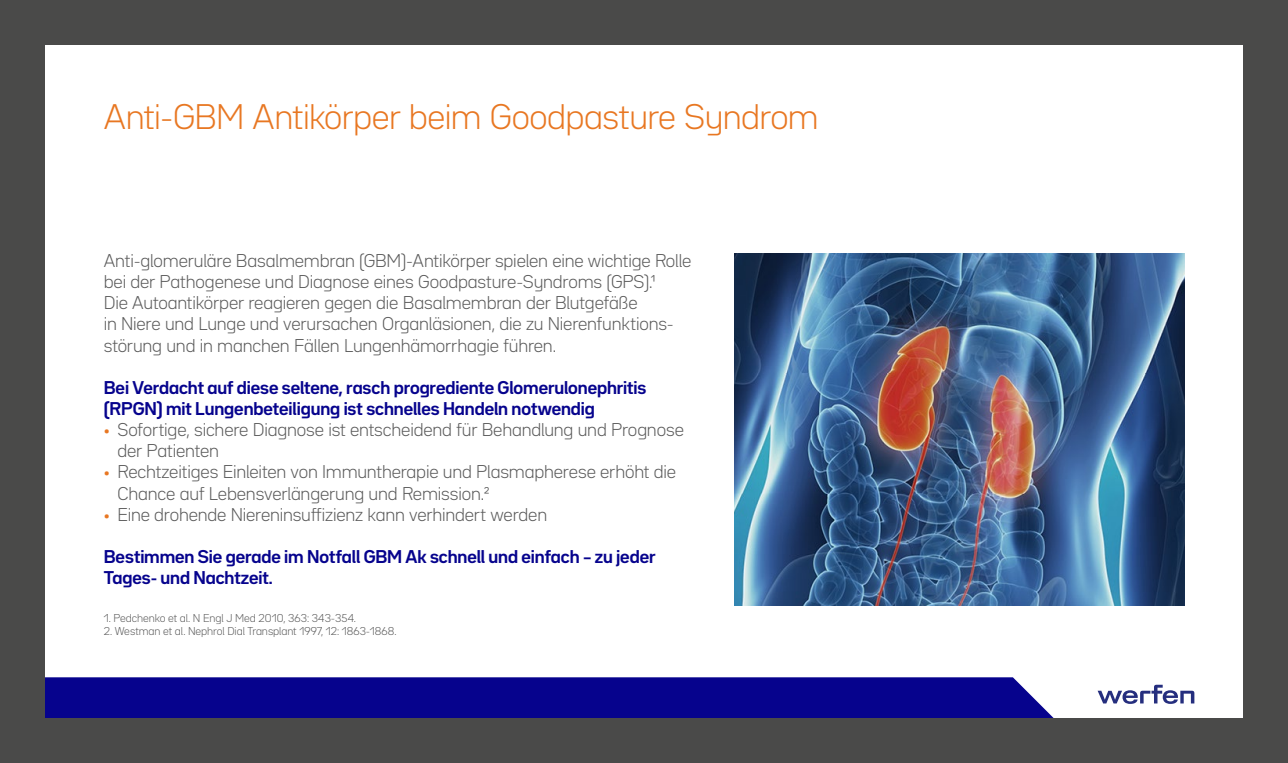
<style>
.page{position:relative;width:1288px;height:763px;background:#fff}
.page>*{position:absolute;margin:0;border:0;box-sizing:border-box;transform-origin:0 0}
.t1{font:300 31.25px "Bw Seido Raw";letter-spacing:-.02em;color:#e87722}
.t2{font:300 16.25px/21.1px "Bw Seido Raw";letter-spacing:-.01em;color:#595959}
.t3{font:700 16.25px/21.1px "Bw Seido Raw";letter-spacing:-.005em;color:#06038d}
.t4{font:300 10px "Bw Seido Raw";letter-spacing:-.01em;color:#595959}
.s1{font-weight:700;color:#e87722}
</style>
<div class="page">
<svg style="left:1097px;top:684px;width:97px;height:19px"></svg>
<div style="left:44px;top:677px;width:1010px;height:41px;background:#06038d"></div>
<img style="left:734px;top:254px;width:450px;height:351px">
<div style="left:0;top:0;width:1288px;height:44px;background:#4a4a49"></div>
<div style="left:0;top:718px;width:1288px;height:44px;background:#4a4a49"></div>
<div style="left:0;top:0;width:44px;height:762px;background:#4a4a49"></div>
<div style="left:1243px;top:0;width:45px;height:762px;background:#4a4a49"></div>
<h1 class="t1" style="left:104px;top:96px;width:716px">Anti-GBM Antikörper beim Goodpasture Syndrom</h1>
<p class="t2" style="left:104px;top:250px;width:589px">Anti-glomeruläre Basalmembran (GBM)-Antikörper spielen eine wichtige Rolle bei der Pathogenese und Diagnose eines Goodpasture-Syndroms (GPS).1<br>Die Autoantikörper reagieren gegen die Basalmembran der Blutgefäße<br>in Niere und Lunge und verursachen Organläsionen, die zu Nierenfunktions&shy;störung und in manchen Fällen Lungenhämorrhagie führen.</p>
<p class="t3" style="left:104px;top:376px;width:544px">Bei Verdacht auf diese seltene, rasch progrediente Glomerulonephritis (RPGN) mit Lungenbeteiligung ist schnelles Handeln notwendig</p>
<p class="t2" style="left:117px;top:419px;width:568px;text-indent:-14px"><span class="s1">•</span> Sofortige, sichere Diagnose ist entscheidend für Behandlung und Prognose der Patienten</p>
<p class="t2" style="left:117px;top:461px;width:560px;text-indent:-14px"><span class="s1">•</span> Rechtzeitiges Einleiten von Immuntherapie und Plasmapherese erhöht die<br>Chance auf Lebensverlängerung und Remission.2</p>
<p class="t2" style="left:104px;top:503px;width:445px"><span class="s1">•</span> Eine drohende Niereninsuffizienz kann verhindert werden</p>
<p class="t3" style="left:104px;top:545px;width:553px">Bestimmen Sie gerade im Notfall GBM Ak schnell und einfach – zu jeder<br>Tages- und Nachtzeit.</p>
<p class="t4" style="left:104px;top:611px;width:254px">1. Pedchenko et al. N Engl J Med 2010, 363: 343-354.</p>
<p class="t4" style="left:104px;top:624px;width:294px">2. Westman et al. Nephrol Dial Transplant 1997, 12: 1863-1868.</p>
</div>
